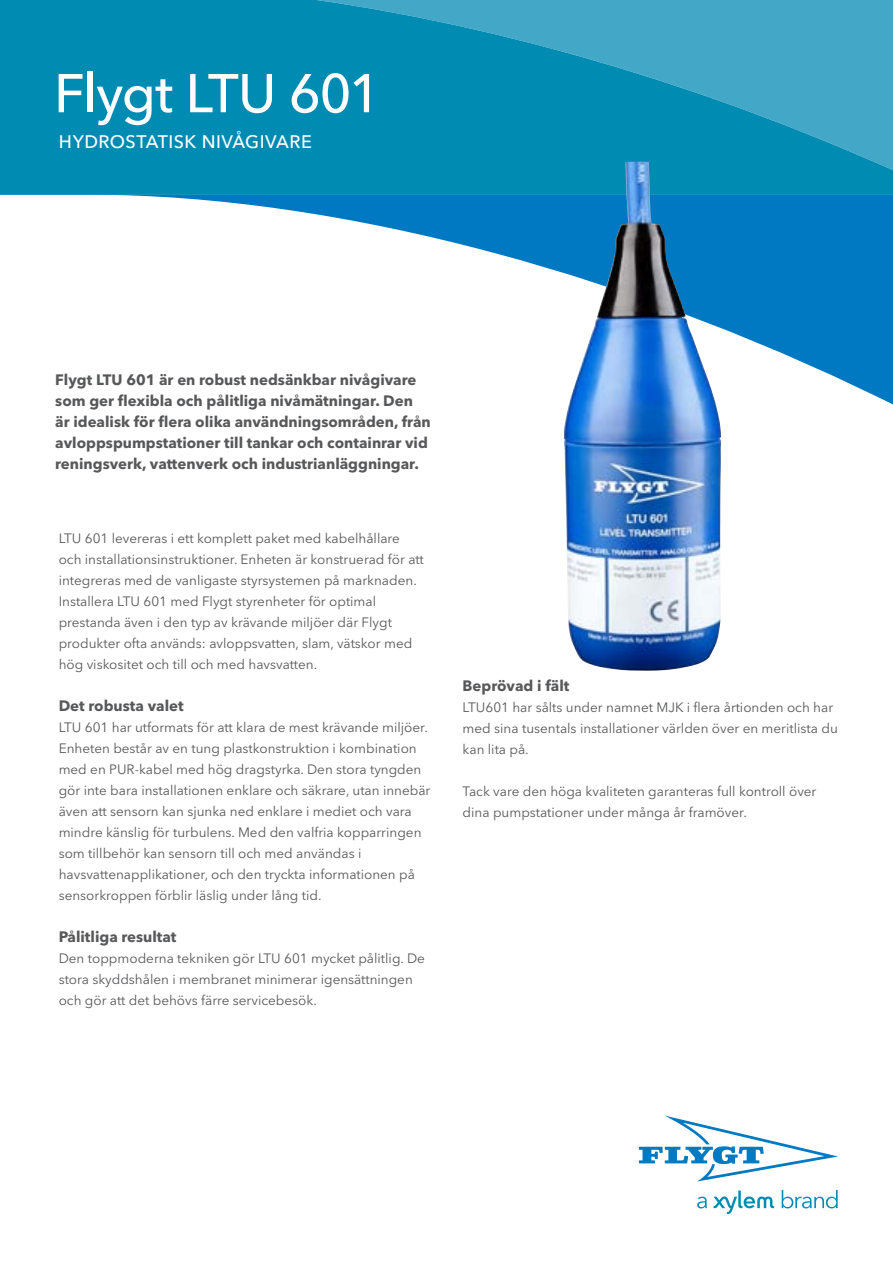
<style>
.page{position:relative;width:893px;height:1263px;background:#fff}
.page>*{position:absolute;margin:0;border:0;box-sizing:border-box;transform-origin:0 0}
.t1{font:500 54px "Avenir Next LT Pro";letter-spacing:-.03em;color:#fff}
.t2{font:500 18px "Avenir Next LT Pro";letter-spacing:.025em;color:#fff}
.t3{font:700 15px/21px "Avenir Next LT Pro";color:#57585a}
.t4{font:13.5px/21px "Avenir Next LT Pro";color:#57585a}
</style>
<div class="page">
<svg style="left:115px;top:195px;width:778px;height:210px"></svg>
<svg style="left:0;top:0;width:893px;height:195px;background:#1092b7"></svg>
<svg style="left:639px;top:1116px;width:199px;height:65px"></svg>
<svg style="left:697px;top:1196px;width:10px;height:12px"></svg>
<svg style="left:782px;top:1190px;width:56px;height:18px"></svg>
<svg style="left:713px;top:1190px;width:61px;height:24px"></svg>
<img style="left:564px;top:162px;width:157px;height:509px">
<h1 class="t1" style="left:54px;top:61px;width:328px">Flygt LTU 601</h1>
<h2 class="t2" style="left:59px;top:131px;width:254px">HYDROSTATISK NIVÅGIVARE</h2>
<p class="t3" style="left:55px;top:370px;width:377px">Flygt LTU 601 är en robust nedsänkbar nivågivare som ger flexibla och pålitliga nivåmätningar. Den är idealisk för flera olika användningsområden, från avloppspumpstationer till tankar och containrar vid reningsverk, vattenverk och industrianläggningar.</p>
<p class="t4" style="left:59px;top:527px;width:367px">LTU 601 levereras i ett komplett paket med kabelhållare och installationsinstruktioner. Enheten är konstruerad för att integreras med de vanligaste styrsystemen på marknaden.<br>Installera LTU 601 med Flygt styrenheter för optimal prestanda även i den typ av krävande miljöer där Flygt produkter ofta används: avloppsvatten, slam, vätskor med hög viskositet och till och med havsvatten.</p>
<p class="t3" style="left:59px;top:695px;width:127px">Det robusta valet</p>
<p class="t4" style="left:59px;top:716px;width:373px">LTU 601 har utformats för att klara de mest krävande miljöer.<br>Enheten består av en tung plastkonstruktion i kombination med en PUR-kabel med hög dragstyrka. Den stora tyngden gör inte bara installationen enklare och säkrare, utan innebär även att sensorn kan sjunka ned enklare i mediet och vara mindre känslig för turbulens. Med den valfria kopparringen som tillbehör kan sensorn till och med användas i havsvattenapplikationer, och den tryckta informationen på sensorkroppen förblir läslig under lång tid.</p>
<p class="t3" style="left:59px;top:926px;width:119px">Pålitliga resultat</p>
<p class="t4" style="left:59px;top:947px;width:368px">Den toppmoderna tekniken gör LTU 601 mycket pålitlig. De stora skyddshålen i membranet minimerar igensättningen och gör att det behövs färre servicebesök.</p>
<p class="t3" style="left:463px;top:675px;width:108px">Beprövad i fält</p>
<p class="t4" style="left:463px;top:697px;width:377px">LTU601 har sålts under namnet MJK i flera årtionden och har med sina tusentals installationer världen över en meritlista du kan lita på.</p>
<p class="t4" style="left:463px;top:781px;width:355px">Tack vare den höga kvaliteten garanteras full kontroll över dina pumpstationer under många år framöver.</p>
</div>
